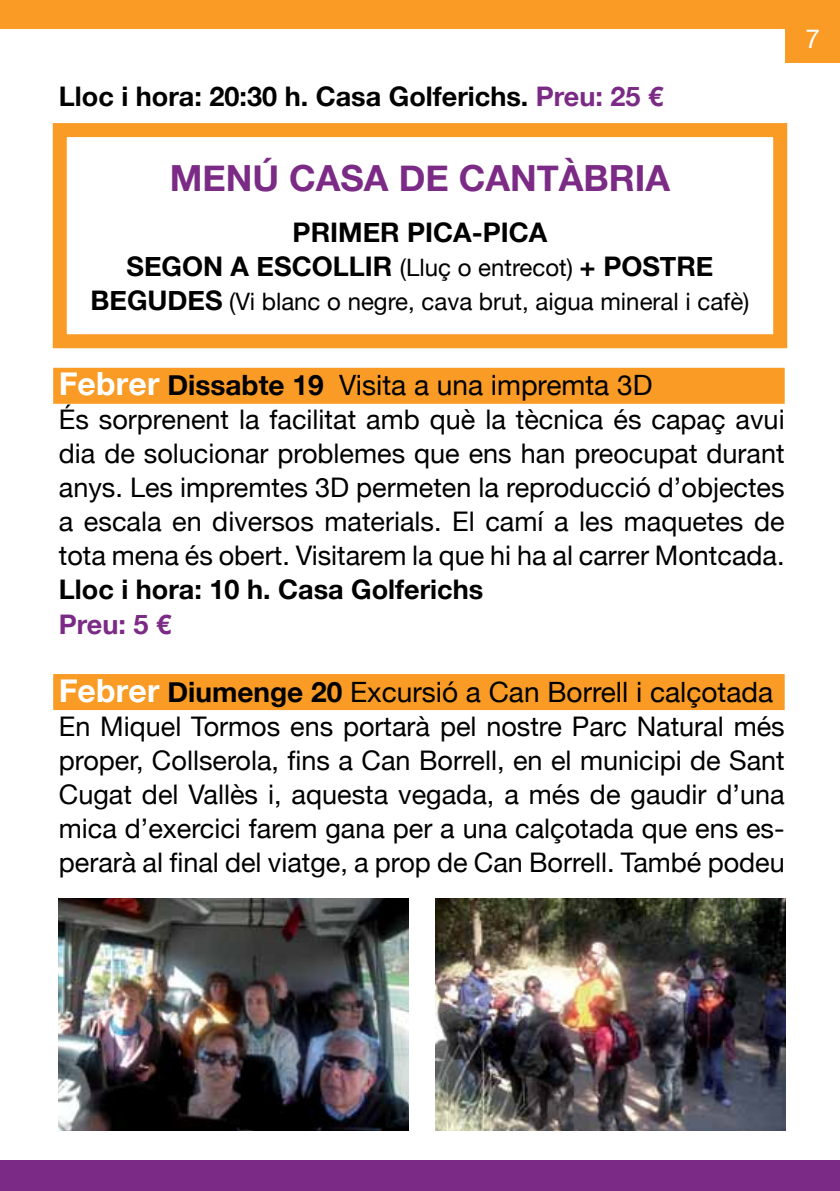
<style>
.page{position:relative;width:840px;height:1191px;background:#fff}
.page>*{position:absolute;margin:0;border:0;box-sizing:border-box;transform-origin:0 0}
.t1{font:700 36px "Helvetica Neue";color:#7b2b85}
.t2{font:28px "Helvetica Neue";color:#000}
.t3{font:27px/34px "Helvetica Neue";color:#000;text-align:justify}
.t4{font:700 27px/34px "Helvetica Neue";color:#000;text-align:center}
.t5{font:700 27px "Helvetica Neue";color:#7b2b85}
.t6{font:26px "Helvetica Neue";color:#fff}
.t7{font:24px "Helvetica Neue";color:#000}
.s1{color:#7b2b85}
.s2{font-weight:400;font-size:24px}
.s3{font-weight:700;font-size:27px}
.s4{font-weight:700;font-size:32px;color:#fff}
.s5{font-weight:700}
</style>
<div class="page">
<div style="left:0;top:0;width:839px;height:29px;background:#f99b25"></div>
<div style="left:0;top:1161px;width:839px;height:30px;background:#7b2b85"></div>
<div style="left:784px;top:9px;width:55px;height:53px;background:#f99b25"></div>
<div style="left:53px;top:368px;width:731px;height:36px;background:#f99b25"></div>
<div style="left:53px;top:674px;width:731px;height:36px;background:#f99b25"></div>
<div style="left:53px;top:123px;width:733px;height:225px;border:14px solid #f99b25"></div>
<img style="left:59px;top:899px;width:349px;height:231px">
<img style="left:435px;top:899px;width:349px;height:231px">
<p class="t4" style="left:59px;top:79px;width:605px">Lloc i hora: 20:30 h. Casa Golferichs. <span class="s1">Preu: 25 €</span></p>
<h1 class="t1" style="left:170px;top:156px;width:502px">MENÚ CASA DE CANTÀBRIA</h1>
<p class="t4" style="left:126px;top:215px;width:588px">PRIMER PICA-PICA<br>SEGON A ESCOLLIR <span class="s2">(Lluç o entrecot)</span> + POSTRE</p>
<p class="t7" style="left:90px;top:287px;width:660px"><span class="s3">BEGUDES</span> (Vi blanc o negre, cava brut, aigua mineral i cafè)</p>
<p class="t6" style="left:805px;top:23px;width:16px">7</p>
<p class="t2" style="left:59px;top:368px;width:594px"><span class="s4">Febrer</span> <span class="s5">Dissabte 19</span> Visita a una impremta 3D</p>
<p class="t3" style="left:59px;top:402px;width:726px">És sorprenent la facilitat amb què la tècnica és capaç avui dia de solucionar problemes que ens han preocupat durant anys. Les impremtes 3D permeten la reproducció d’objectes a escala en diversos materials. El camí a les maquetes de tota mena és obert. Visitarem la que hi ha al carrer Montcada.</p>
<p class="t4" style="left:59px;top:572px;width:425px">Lloc i hora: 10 h. Casa Golferichs</p>
<p class="t5" style="left:59px;top:607px;width:114px">Preu: 5 €</p>
<p class="t2" style="left:59px;top:675px;width:715px"><span class="s4">Febrer</span> <span class="s5">Diumenge 20</span> Excursió a Can Borrell i calçotada</p>
<p class="t3" style="left:59px;top:708px;width:727px">En Miquel Tormos ens portarà pel nostre Parc Natural més proper, Collserola, fins a Can Borrell, en el municipi de Sant Cugat del Vallès i, aquesta vegada, a més de gaudir d’una mica d’exercici farem gana per a una calçotada que ens es&shy;perarà al final del viatge, a prop de Can Borrell. També podeu</p>
</div>
